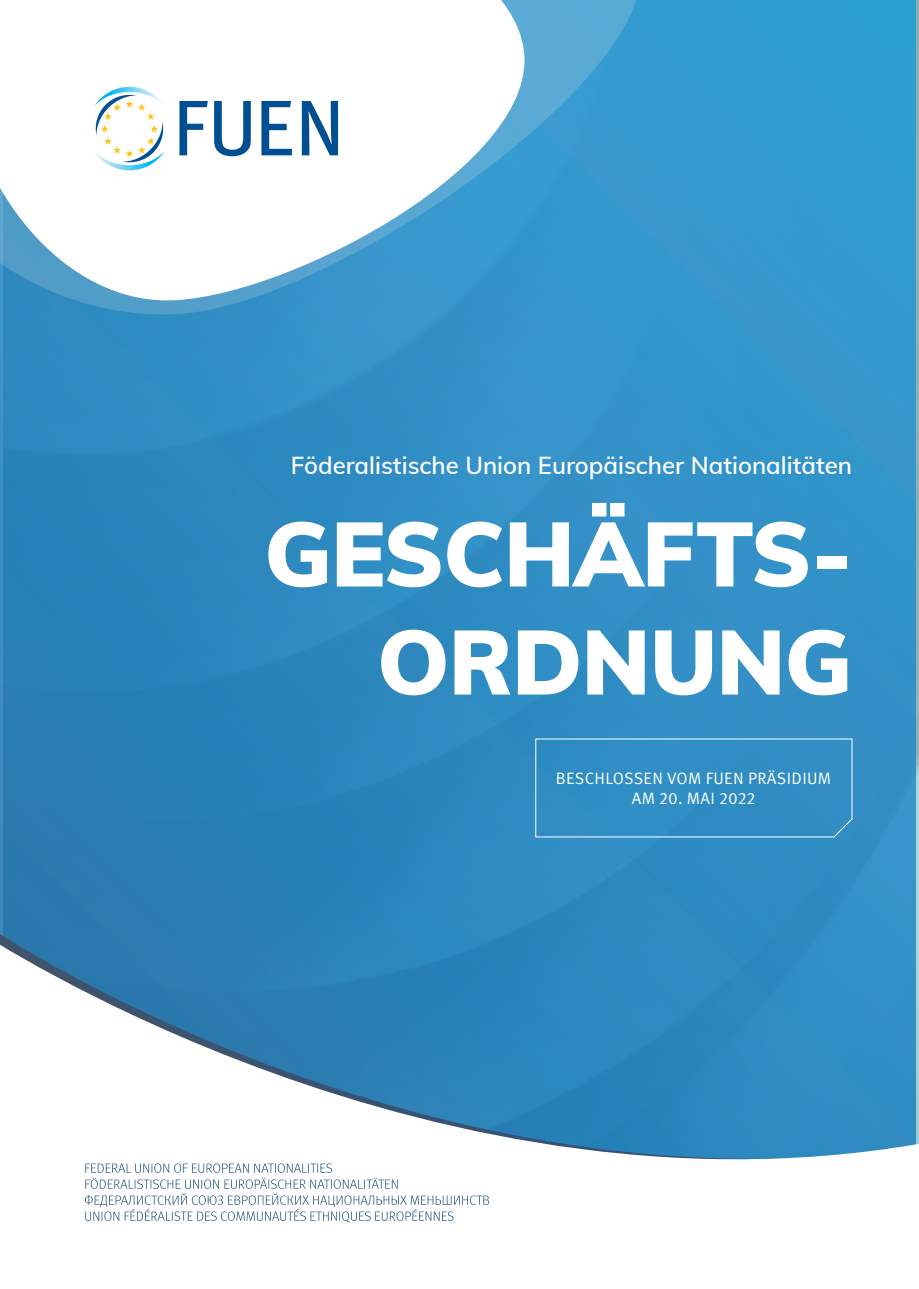
<style>
.page{position:relative;width:919px;height:1289px;background:#fff}
.page>*{position:absolute;margin:0;border:0;box-sizing:border-box;transform-origin:0 0}
.t1{font:900 90px/108px "Muli";letter-spacing:-.01em;color:#fff;text-align:right}
.t2{font:600 24px "Muli";color:#fff}
.t3{font:16.5px/19.8px "Meta Pro";letter-spacing:.02em;color:#fff;text-align:center}
</style>
<div class="page">
<div style="left:0;top:0;width:915px;height:1288px;background:linear-gradient(to right,#297fb6,#3499cd)"></div>
<svg style="left:0;top:931px;width:918px;height:357px"></svg>
<svg style="left:85px;top:1163px;width:404px;height:59px"></svg>
<div style="left:535px;top:738px;width:317px;height:99px;background:#308ec4"></div>
<svg style="left:0;top:0;width:649px;height:325px;background:#3b99cc"></svg>
<svg style="left:0;top:0;width:524px;height:300px"></svg>
<svg style="left:94px;top:87px;width:71px;height:83px"></svg>
<svg style="left:179px;top:101px;width:29px;height:54px"></svg>
<svg style="left:214px;top:101px;width:37px;height:55px"></svg>
<svg style="left:261px;top:101px;width:31px;height:54px"></svg>
<svg style="left:302px;top:101px;width:36px;height:54px"></svg>
<p class="t2" style="left:291px;top:447px;width:563px">Föderalistische Union Europäischer Nationalitäten</p>
<h1 class="t1" style="left:264px;top:496px;width:589px">GESCHÄFTS-<br>ORDNUNG</h1>
<p class="t3" style="left:555px;top:769px;width:277px">BESCHLOSSEN VOM FUEN PRÄSIDIUM<br>AM 20. MAI 2022</p>
</div>
